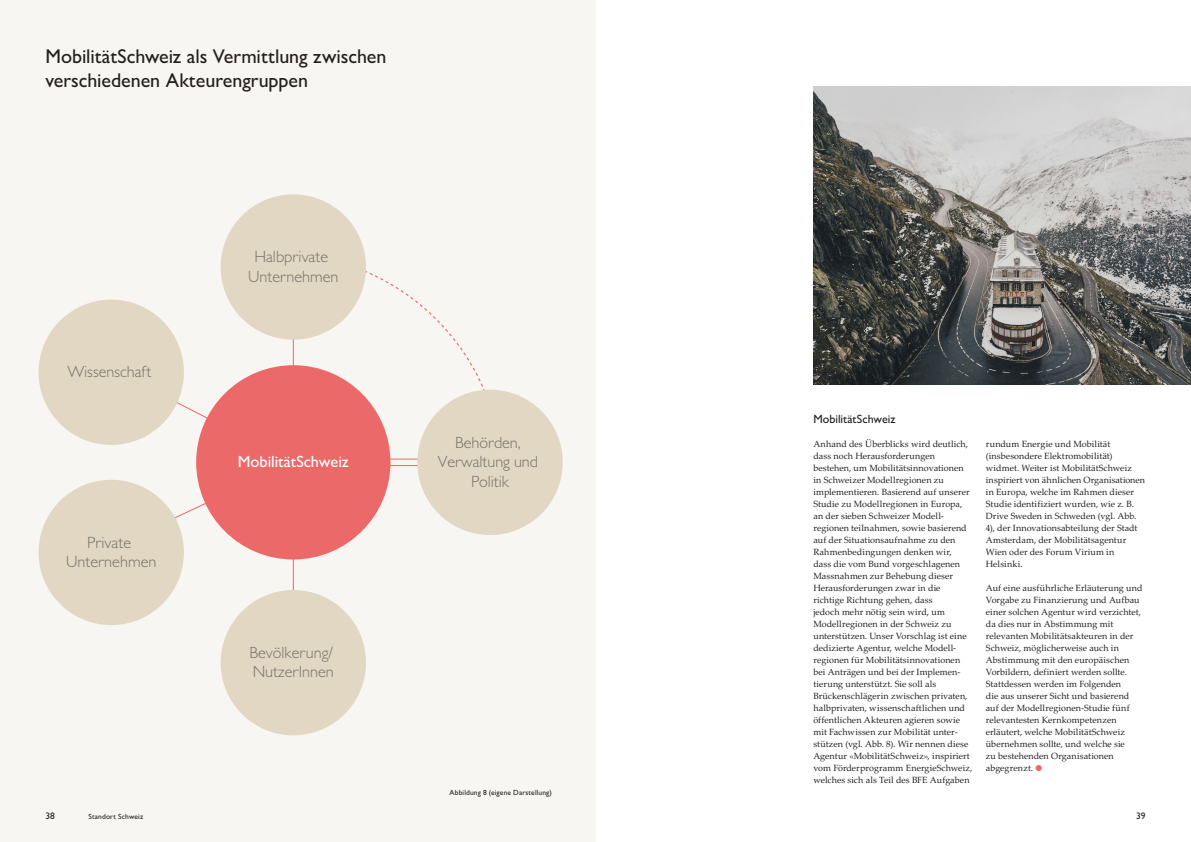
<style>
.page{position:relative;width:1191px;height:842px;background:#fff}
.page>*{position:absolute;margin:0;border:0;box-sizing:border-box;transform-origin:0 0}
.Title_20_Green{font:500 20px "Gill Sans MT Pro";color:#231f20}
.t1{font:300 16.3px/19.6px "Gill Sans MT Pro";color:#767269;text-align:center}
.t2{font:500 16.3px "Gill Sans MT Pro";letter-spacing:-.005em;color:#fff}
.Subtitle_12{font:500 12px "Gill Sans MT Pro";color:#231f20}
.t3{font:500 9.5px "Gill Sans MT Pro";color:#231f20}
.Copy_9{font:9px/12px "Palatino Linotype";letter-spacing:.005em;color:#231f20}
.Table_Copy_Left_7_5{font:500 7.5px "Gill Sans MT Pro";letter-spacing:.015em;color:#231f20}
.Subtitle_7_5{font:500 7.5px "Gill Sans MT Pro";letter-spacing:.02em;color:#231f20}
.s1{font-family:"Aptos";font-weight:600;color:#eb6969}
</style>
<div class="page">
<div style="left:0;top:0;width:595px;height:842px;background:#f8f6f2"></div>
<svg style="left:282px;top:256px;width:221px;height:223px"></svg>
<hr style="left:293px;top:271px;width:1px;height:378px;background:#eb6969">
<svg style="left:111px;top:367px;width:160px;height:182px"></svg>
<div style="left:417px;top:390px;width:145px;height:145px;background:#e1d7c3;border-radius:50%"></div>
<div style="left:39px;top:300px;width:145px;height:145px;background:#e1d7c3;border-radius:50%"></div>
<div style="left:39px;top:480px;width:145px;height:145px;background:#e1d7c3;border-radius:50%"></div>
<div style="left:221px;top:590px;width:145px;height:145px;background:#e1d7c3;border-radius:50%"></div>
<div style="left:221px;top:194px;width:145px;height:146px;background:#e1d7c3;border-radius:50%"></div>
<div style="left:196px;top:365px;width:194px;height:194px;background:#eb6969;border-radius:50%"></div>
<img style="left:813px;top:87px;width:378px;height:297px">
<p class="Title_20_Green" style="left:45px;top:44px;width:343px">MobilitätSchweiz als Vermittlung zwischen</p>
<p class="Title_20_Green" style="left:45px;top:68px;width:264px">verschiedenen Akteurengruppen</p>
<p class="t1" style="left:67px;top:362px;width:85px">Wissenschaft</p>
<p class="t1" style="left:66px;top:532px;width:92px">Private<br>Unternehmen</p>
<p class="t1" style="left:248px;top:247px;width:92px">Halbprivate<br>Unternehmen</p>
<p class="t2" style="left:238px;top:452px;width:112px">MobilitätSchweiz</p>
<p class="t1" style="left:249px;top:642px;width:86px;text-align:left">Bevölkerung/<br>NutzerInnen</p>
<p class="t1" style="left:438px;top:432px;width:102px">Behörden,<br>Verwaltung und<br>Politik</p>
<p class="Table_Copy_Left_7_5" style="left:449px;top:788px;width:104px">Abbildung 8 (eigene Darstellung)</p>
<p class="Subtitle_12" style="left:813px;top:412px;width:83px">MobilitätSchweiz</p>
<p class="Copy_9" style="left:813px;top:437px;width:160px">Anhand des Überblicks wird deutlich, dass noch Herausforderungen bestehen, um Mobilitätsinnovationen in Schweizer Modellregionen zu implementieren. Basierend auf unserer Studie zu Modellregionen in Europa, an der sieben Schweizer Modell&shy;regionen teilnahmen, sowie basierend auf der Situationsaufnahme zu den Rahmenbedingungen denken wir,<br>dass die vom Bund vorgeschlagenen Massnahmen zur Behebung dieser Herausforderungen zwar in die richtige Richtung gehen, dass<br>jedoch mehr nötig sein wird, um Modellregionen in der Schweiz zu unterstützen. Unser Vorschlag ist eine dedizierte Agentur, welche Modell&shy;regionen für Mobilitätsinnovationen bei Anträgen und bei der Implemen&shy;tierung unterstützt. Sie soll als Brückenschlägerin zwischen privaten, halbprivaten, wissenschaftlichen und öffentlichen Akteuren agieren sowie mit Fachwissen zur Mobilität unter&shy;stützen (vgl. Abb. 8). Wir nennen diese Agentur «MobilitätSchweiz», inspiriert vom Förderprogramm EnergieSchweiz, welches sich als Teil des BFE Aufgaben</p>
<p class="Copy_9" style="left:986px;top:437px;width:161px">rundum Energie und Mobilität (insbesondere Elektromobilität) widmet. Weiter ist MobilitätSchweiz inspiriert von ähnlichen Organisationen in Europa, welche im Rahmen dieser Studie identifiziert wurden, wie z. B.<br>Drive Sweden in Schweden (vgl. Abb.<br>4), der Innovationsabteilung der Stadt Amsterdam, der Mobilitätsagentur Wien oder des Forum Virium in Helsinki.</p>
<p class="Copy_9" style="left:986px;top:581px;width:158px">Auf eine ausführliche Erläuterung und Vorgabe zu Finanzierung und Aufbau einer solchen Agentur wird verzichtet, da dies nur in Abstimmung mit relevanten Mobilitätsakteuren in der Schweiz, möglicherweise auch in Abstimmung mit den europäischen Vorbildern, definiert werden sollte.<br>Stattdessen werden im Folgenden<br>die aus unserer Sicht und basierend auf der Modellregionen-Studie fünf relevantesten Kernkompetenzen erläutert, welche MobilitätSchweiz übernehmen sollte, und welche sie<br>zu bestehenden Organisationen abgegrenzt. <span class="s1">●</span></p>
<p class="t3" style="left:45px;top:810px;width:11px">38</p>
<p class="Subtitle_7_5" style="left:88px;top:812px;width:56px">Standort Schweiz</p>
<p class="t3" style="left:1136px;top:810px;width:11px">39</p>
</div>
